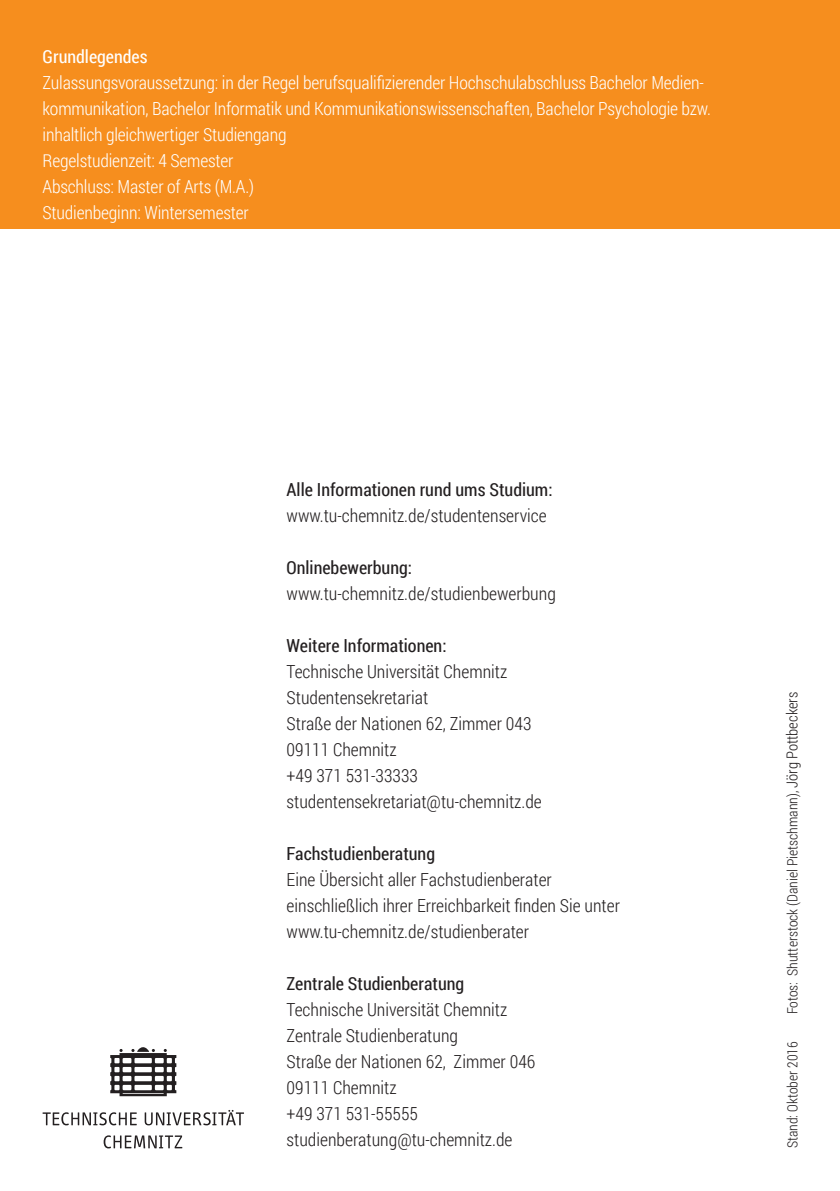
<style>
.page{position:relative;width:840px;height:1191px;background:#fff}
.page>*{position:absolute;margin:0;border:0;box-sizing:border-box;transform-origin:0 0}
.Cover_Mengentext{font:300 18px "Roboto Condensed";color:#231f20}
.Grundlegendes_Mengen{font:300 18px "Roboto Condensed";letter-spacing:-.01em;color:#fff}
.Cover_Mengentext-2{font:18px "Roboto Condensed";color:#231f20}
.Grundlegendes{font:18px "Roboto Condensed";color:#fff}
.t1{font:300 14px "Roboto Condensed";color:#231f20}
.s1{font-size:15px}
</style>
<div class="page">
<div style="left:0;top:0;width:839px;height:229px;background:#f68e1e"></div>
<svg style="left:110px;top:1047px;width:66px;height:49px"></svg>
<svg style="left:104px;top:1135px;width:78px;height:13px"></svg>
<svg style="left:43px;top:1110px;width:201px;height:15px"></svg>
<p class="Grundlegendes" style="left:43px;top:44px;width:106px">Grundlegendes</p>
<p class="Grundlegendes_Mengen" style="left:43px;top:70px;width:662px">Zulassungsvoraussetzung: in der Regel berufsqualifizierender Hochschulabschluss Bachelor Medien-</p>
<p class="Grundlegendes_Mengen" style="left:43px;top:96px;width:669px">kommunikation, Bachelor Informatik und Kommunikationswissenschaften, Bachelor Psychologie bzw.</p>
<p class="Grundlegendes_Mengen" style="left:43px;top:122px;width:245px">inhaltlich gleichwertiger Studiengang</p>
<p class="Grundlegendes_Mengen" style="left:43px;top:148px;width:192px">Regelstudienzeit: 4 Semester</p>
<p class="Grundlegendes_Mengen" style="left:43px;top:174px;width:213px">Abschluss: Master of Arts (M.A.)</p>
<p class="Grundlegendes_Mengen" style="left:43px;top:200px;width:208px">Studienbeginn: Wintersemester</p>
<p class="Cover_Mengentext-2" style="left:286px;top:477px;width:267px">Alle Informationen rund ums Studium:</p>
<p class="Cover_Mengentext" style="left:286px;top:503px;width:261px">www.tu-chemnitz.de/studentenservice</p>
<p class="Cover_Mengentext-2" style="left:286px;top:555px;width:127px">Onlinebewerbung:</p>
<p class="Cover_Mengentext" style="left:286px;top:581px;width:270px">www.tu-chemnitz.de/studienbewerbung</p>
<p class="Cover_Mengentext-2" style="left:286px;top:633px;width:161px">Weitere Informationen:</p>
<p class="Cover_Mengentext" style="left:286px;top:659px;width:222px">Technische Universität Chemnitz</p>
<p class="Cover_Mengentext" style="left:286px;top:685px;width:143px">Studentensekretariat</p>
<p class="Cover_Mengentext" style="left:286px;top:711px;width:246px">Straße der Nationen 62, Zimmer 043</p>
<p class="Cover_Mengentext" style="left:286px;top:737px;width:112px">09111 Chemnitz</p>
<p class="Cover_Mengentext" style="left:286px;top:763px;width:133px">+49 371 531-33333</p>
<p class="Cover_Mengentext" style="left:286px;top:789px;width:256px">studentensekretariat@tu-chemnitz.de</p>
<p class="Cover_Mengentext-2" style="left:286px;top:841px;width:150px">Fachstudienberatung</p>
<p class="Cover_Mengentext" style="left:286px;top:867px;width:266px">Eine Übersicht aller Fachstudienberater</p>
<p class="Cover_Mengentext" style="left:286px;top:893px;width:335px">einschließlich ihrer Erreichbarkeit finden Sie unter</p>
<p class="Cover_Mengentext" style="left:286px;top:919px;width:244px">www.tu-chemnitz.de/studienberater</p>
<p class="Cover_Mengentext-2" style="left:286px;top:971px;width:179px">Zentrale Studienberatung</p>
<p class="Cover_Mengentext" style="left:286px;top:997px;width:222px">Technische Universität Chemnitz</p>
<p class="Cover_Mengentext" style="left:286px;top:1023px;width:173px">Zentrale Studienberatung</p>
<p class="Cover_Mengentext" style="left:286px;top:1049px;width:250px">Straße der Nationen 62, Zimmer 046</p>
<p class="Cover_Mengentext" style="left:286px;top:1075px;width:112px">09111 Chemnitz</p>
<p class="Cover_Mengentext" style="left:286px;top:1101px;width:133px">+49 371 531-55555</p>
<p class="Cover_Mengentext" style="left:286px;top:1127px;width:227px">studienberatung@tu-chemnitz.de</p>
<p class="t1" style="left:782px;top:1014px;width:324px;rotate:-90deg">Fotos: Shutterstock (Daniel Pietschmann), <span class="s1">Jörg Pottbeckers</span></p>
<p class="t1" style="left:782px;top:1148px;width:108px;rotate:-90deg">Stand: Oktober 2016</p>
</div>
